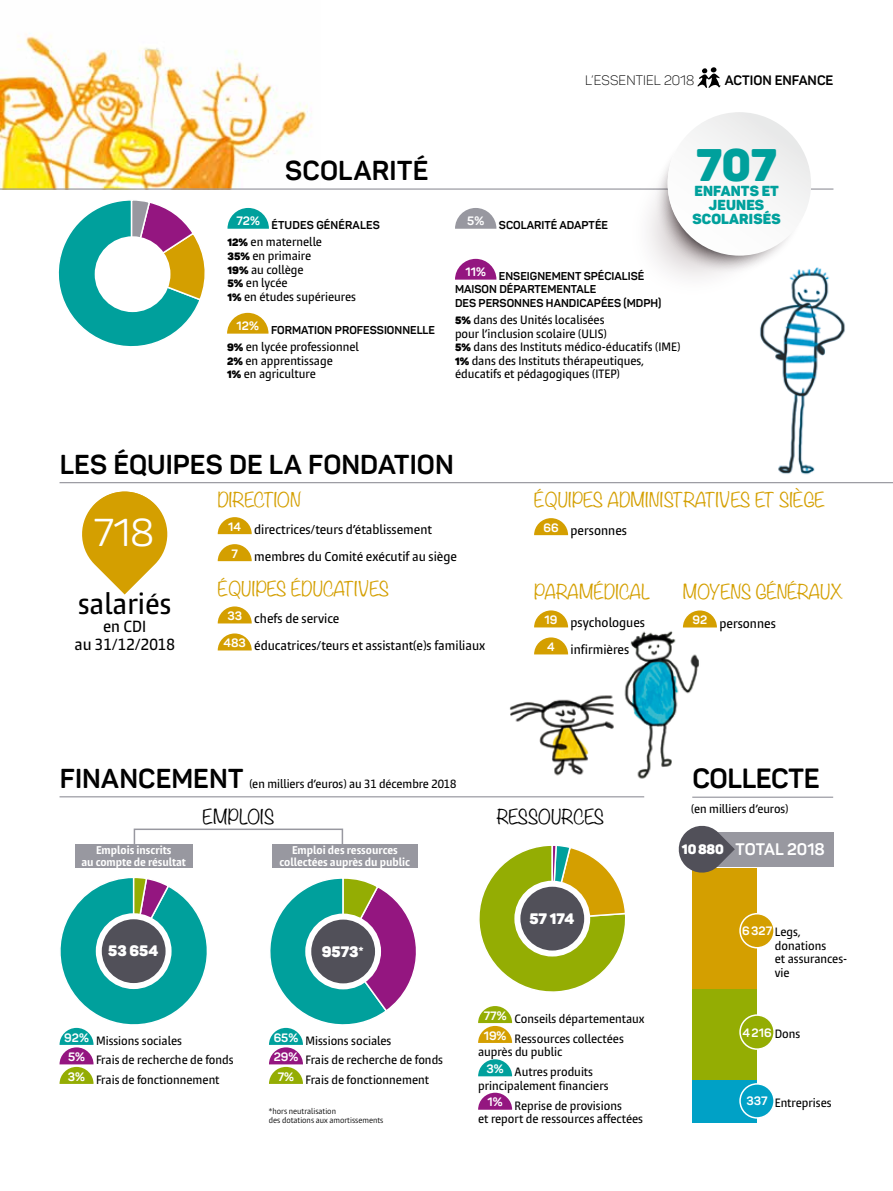
<style>
.page{position:relative;width:893px;height:1191px;background:#fff}
.page>*{position:absolute;margin:0;border:0;box-sizing:border-box;transform-origin:0 0}
.t1{font:900 45px "Panton";color:#00a09c}
.t2{font:38.25px "Panton";color:#fff}
.t3{font:700 27.45px "Panton";letter-spacing:-.01em;color:#000}
.t4{font:700 27px "Panton";letter-spacing:.005em;color:#000}
.t5{font:500 condensed 27px "Burlingame Pro";color:#000}
.t6{font:300 18px "Noteworthy";color:#d49f00}
.t7{font:300 18px "Noteworthy";color:#000}
.t8{font:300 18px "Noteworthy";letter-spacing:-.02em;color:#d49f00}
.t9{font:700 16.5px "Panton";color:#fff}
.t10{font:500 condensed 15px/18px "Burlingame Pro";color:#000;text-align:center}
.t11{font:900 15px "Panton";color:#fff}
.t12{font:900 14.4px/14.4px "Panton";letter-spacing:.01em;color:#00a09c;text-align:center}
.t13{font:300 13.5px "Panton";letter-spacing:.01em;color:#000}
.t14{font:700 13.5px "Panton";color:#000}
.t15{font:500 condensed 12px "Burlingame Pro";color:#000}
.t16{font:700 12px "Panton";color:#fff}
.t17{font:500 condensed 11.25px/13.5px "Burlingame Pro";color:#000}
.t18{font:700 11.25px/13.5px "Panton";color:#000}
.t19{font:500 condensed 11.1px "Burlingame Pro";color:#000}
.t20{font:700 condensed 10.5px/11.2px "Burlingame Pro";color:#fff;text-align:center}
.t21{font:condensed 7.5px/9px "Burlingame Pro";color:#000}
.s1{font-family:"Panton";font-weight:900;font-stretch:normal;font-size:10.5px}
.s2{font-weight:900;font-size:13.5px}
.s3{font-family:"Panton";font-weight:700;font-stretch:normal;font-size:12px;color:#fff}
</style>
<div class="page">
<img style="left:0;top:34px;width:312px;height:154px">
<img style="left:509px;top:626px;width:205px;height:153px">
<img style="left:760px;top:267px;width:85px;height:208px">
<div style="left:692px;top:867px;width:65px;height:122px;background:#d49f00"></div>
<div style="left:692px;top:989px;width:65px;height:91px;background:#94ad03"></div>
<div style="left:692px;top:1080px;width:65px;height:43px;background:#00a1c6"></div>
<hr style="left:0;top:188px;width:833px;height:2px;background:#9898a0">
<hr style="left:60px;top:482px;width:833px;height:1px;background:#9898a0">
<svg style="left:227px;top:208px;width:42px;height:21px"></svg>
<svg style="left:227px;top:313px;width:42px;height:21px"></svg>
<svg style="left:455px;top:208px;width:41px;height:21px"></svg>
<svg style="left:82px;top:495px;width:86px;height:99px"></svg>
<div style="left:83px;top:491px;width:83px;height:83px;background:#d49f00;border-radius:50%"></div>
<svg style="left:218px;top:517px;width:34px;height:17px"></svg>
<svg style="left:218px;top:544px;width:34px;height:17px"></svg>
<svg style="left:218px;top:606px;width:34px;height:17px"></svg>
<svg style="left:218px;top:633px;width:34px;height:17px"></svg>
<svg style="left:534px;top:518px;width:34px;height:17px"></svg>
<svg style="left:534px;top:610px;width:34px;height:17px"></svg>
<svg style="left:534px;top:637px;width:34px;height:17px"></svg>
<svg style="left:58px;top:200px;width:147px;height:147px"></svg>
<div style="left:98px;top:239px;width:69px;height:70px;background:#fff;border-radius:50%"></div>
<div style="left:95px;top:236px;width:75px;height:76px;border:6px solid #fff;border-radius:50%"></div>
<hr style="left:60px;top:796px;width:584px;height:1px;background:#9898a0">
<hr style="left:692px;top:796px;width:141px;height:2px;background:#9898a0">
<div style="left:740px;top:1015px;width:34px;height:34px;background:#94ad03;border-radius:50%"></div>
<div style="left:739px;top:1014px;width:36px;height:35px;border:2px solid #fff;border-radius:50%"></div>
<div style="left:740px;top:913px;width:34px;height:34px;background:#d49f00;border-radius:50%"></div>
<div style="left:739px;top:913px;width:36px;height:35px;border:2px solid #fff;border-radius:50%"></div>
<svg style="left:59px;top:878px;width:148px;height:206px"></svg>
<svg style="left:478px;top:1006px;width:34px;height:37px"></svg>
<svg style="left:478px;top:1059px;width:34px;height:17px"></svg>
<svg style="left:478px;top:1092px;width:34px;height:17px"></svg>
<svg style="left:133px;top:828px;width:211px;height:16px"></svg>
<div style="left:75px;top:844px;width:118px;height:23px;background:#9898a0"></div>
<div style="left:272px;top:844px;width:145px;height:23px;background:#9898a0"></div>
<svg style="left:269px;top:878px;width:147px;height:206px"></svg>
<div style="left:308px;top:916px;width:70px;height:70px;background:#515059;border-radius:50%"></div>
<div style="left:305px;top:913px;width:76px;height:76px;border:6px solid #fff;border-radius:50%"></div>
<svg style="left:479px;top:846px;width:146px;height:146px"></svg>
<div style="left:517px;top:883px;width:70px;height:70px;background:#515059;border-radius:50%"></div>
<div style="left:514px;top:880px;width:76px;height:76px;border:6px solid #fff;border-radius:50%"></div>
<div style="left:701px;top:832px;width:132px;height:34px;background:#9898a0"></div>
<svg style="left:678px;top:825px;width:57px;height:48px"></svg>
<div style="left:740px;top:1084px;width:34px;height:34px;background:#00a1c6;border-radius:50%"></div>
<div style="left:739px;top:1083px;width:36px;height:35px;border:2px solid #fff;border-radius:50%"></div>
<svg style="left:627px;top:161px;width:168px;height:137px"></svg>
<div style="left:668px;top:112px;width:143px;height:144px;background:linear-gradient(to right,#fcfcfc,#efefef);border-radius:72px"></div>
<svg style="left:455px;top:259px;width:41px;height:21px"></svg>
<svg style="left:683px;top:610px;width:34px;height:17px"></svg>
<svg style="left:697px;top:67px;width:24px;height:21px"></svg>
<p class="t13" style="left:585px;top:72px;width:111px">L’ESSENTIEL 2018</p>
<p class="t14" style="left:725px;top:72px;width:110px">ACTION ENFANCE</p>
<h3 class="t4" style="left:285px;top:154px;width:145px">SCOLARITÉ</h3>
<p class="t18" style="left:236px;top:218px;width:145px"><sup>72%</sup> ÉTUDES GÉNÉRALES</p>
<p class="t17" style="left:227px;top:236px;width:130px"><span class="s1">12%</span> en maternelle<br><span class="s1">35%</span> en primaire<br><span class="s1">19%</span> au collège<br><span class="s1">5%</span> en lycée<br><span class="s1">1%</span> en études supérieures</p>
<p class="t18" style="left:237px;top:323px;width:200px"><sup>12%</sup> FORMATION PROFESSIONNELLE</p>
<p class="t17" style="left:227px;top:340px;width:133px"><span class="s1">9%</span> en lycée professionnel<br><span class="s1">2%</span> en apprentissage<br><span class="s1">1%</span> en agriculture</p>
<p class="t18" style="left:467px;top:218px;width:142px"><sup>5%</sup> SCOLARITÉ ADAPTÉE</p>
<h1 class="t1" style="left:696px;top:136px;width:82px">707</h1>
<p class="t12" style="left:692px;top:183px;width:90px">ENFANTS ET<br>JEUNES<br>SCOLARISÉS</p>
<p class="t18" style="left:455px;top:269px;width:208px;text-indent:11px"><sup>11%</sup> ENSEIGNEMENT SPÉCIALISÉ<br>MAISON DÉPARTEMENTALE<br>DES PERSONNES HANDICAPÉES (MDPH)</p>
<p class="t17" style="left:455px;top:313px;width:227px"><span class="s1">5%</span> dans des Unités localisées<br>pour l’inclusion scolaire (ULIS)<br><span class="s1">5%</span> dans des Instituts médico-éducatifs (IME)<br><span class="s1">1%</span> dans des Instituts thérapeutiques, éducatifs et pédagogiques (ITEP)</p>
<h3 class="t4" style="left:60px;top:447px;width:396px">LES ÉQUIPES DE LA FONDATION</h3>
<h2 class="t2" style="left:94px;top:509px;width:62px">718</h2>
<h3 class="t5" style="left:78px;top:587px;width:95px">salariés</h3>
<h3 class="t10" style="left:74px;top:618px;width:102px">en CDI<br>au 31/12/2018</h3>
<h3 class="t8" style="left:218px;top:484px;width:85px">DIRECTION</h3>
<p class="t15" style="left:228px;top:522px;width:205px"><sup>14</sup> directrices/teurs d’établissement</p>
<p class="t16" style="left:231px;top:546px;width:8px">7</p>
<p class="t15" style="left:254px;top:549px;width:204px">membres du Comité exécutif au siège</p>
<h3 class="t6" style="left:218px;top:573px;width:173px">ÉQUIPES ÉDUCATIVES</h3>
<p class="t15" style="left:227px;top:611px;width:114px"><sup>33</sup> chefs de service</p>
<p class="t15" style="left:223px;top:638px;width:263px"><sup>483</sup> éducatrices/teurs et assistant(e)s familiaux</p>
<h3 class="t6" style="left:534px;top:484px;width:292px">ÉQUIPES ADMINISTRATIVES ET SIÈGE</h3>
<p class="t15" style="left:543px;top:523px;width:85px"><sup>66</sup> personnes</p>
<h3 class="t6" style="left:534px;top:576px;width:118px">PARAMÉDICAL</h3>
<p class="t15" style="left:545px;top:615px;width:102px"><sup>19</sup> psychologues</p>
<p class="t16" style="left:547px;top:639px;width:9px">4</p>
<p class="t15" style="left:571px;top:642px;width:60px">infirmières</p>
<h3 class="t6" style="left:683px;top:576px;width:161px">MOYENS GÉNÉRAUX</h3>
<p class="t15" style="left:692px;top:615px;width:85px"><sup>92</sup> personnes</p>
<h3 class="t4" style="left:60px;top:761px;width:185px">FINANCEMENT</h3>
<p class="t19" style="left:249px;top:776px;width:209px">(en milliers d’euros) au 31 décembre 2018</p>
<h3 class="t3" style="left:692px;top:761px;width:129px">COLLECTE</h3>
<h3 class="t7" style="left:203px;top:801px;width:73px">EMPLOIS</h3>
<h3 class="t7" style="left:496px;top:801px;width:109px">RESSOURCES</h3>
<p class="t20" style="left:81px;top:845px;width:106px">Emplois inscrits<br>au compte de résultat</p>
<p class="t20" style="left:280px;top:845px;width:132px">Emploi des ressources collectées auprès du public</p>
<h3 class="t11" style="left:108px;top:941px;width:52px">53 654</h3>
<h3 class="t11" style="left:322px;top:942px;width:44px">9573*</h3>
<p class="t17" style="left:68px;top:1031px;width:167px;line-height:19.5px;text-indent:-4px"><sup>92%</sup> Missions sociales<br><sup>5%</sup> Frais de recherche de fonds<br><sup>3%</sup> Frais de fonctionnement</p>
<p class="t17" style="left:274px;top:1034px;width:119px"><sup>65%</sup> Missions sociales</p>
<p class="t17" style="left:274px;top:1053px;width:171px"><sup>29%</sup> Frais de recherche de fonds</p>
<p class="t17" style="left:278px;top:1073px;width:153px"><sup>7%</sup> Frais de fonctionnement</p>
<p class="t21" style="left:269px;top:1106px;width:116px">*hors neutralisation<br>des dotations aux amortissements</p>
<h3 class="t11" style="left:529px;top:909px;width:46px">57 174</h3>
<p class="t17" style="left:484px;top:1009px;width:162px;line-height:20px"><sup>77%</sup> Conseils départementaux<br><sup>19%</sup> Ressources collectées</p>
<p class="t17" style="left:486px;top:1042px;width:108px;line-height:20px;text-indent:-8px">auprès du public<br><sup>3%</sup> Autres produits</p>
<p class="t17" style="left:488px;top:1075px;width:136px;line-height:20px;text-indent:-9px">principalement financiers<br><sup>1%</sup> Reprise de provisions</p>
<p class="t17" style="left:478px;top:1112px;width:166px">et report de ressources affectées</p>
<p class="t19" style="left:691px;top:802px;width:99px">(en milliers d’euros)</p>
<h3 class="t9" style="left:682px;top:839px;width:145px"><span class="s2">10880</span> TOTAL 2018</h3>
<p class="t17" style="left:775px;top:925px;width:74px;text-indent:-33px"><span class="s3">6327</span> Legs, donations<br>et assurances&shy;vie</p>
<p class="t16" style="left:742px;top:1025px;width:31px">4216</p>
<p class="t17" style="left:775px;top:1027px;width:27px">Dons</p>
<p class="t16" style="left:746px;top:1093px;width:23px">337</p>
<p class="t17" style="left:775px;top:1096px;width:58px">Entreprises</p>
</div>
